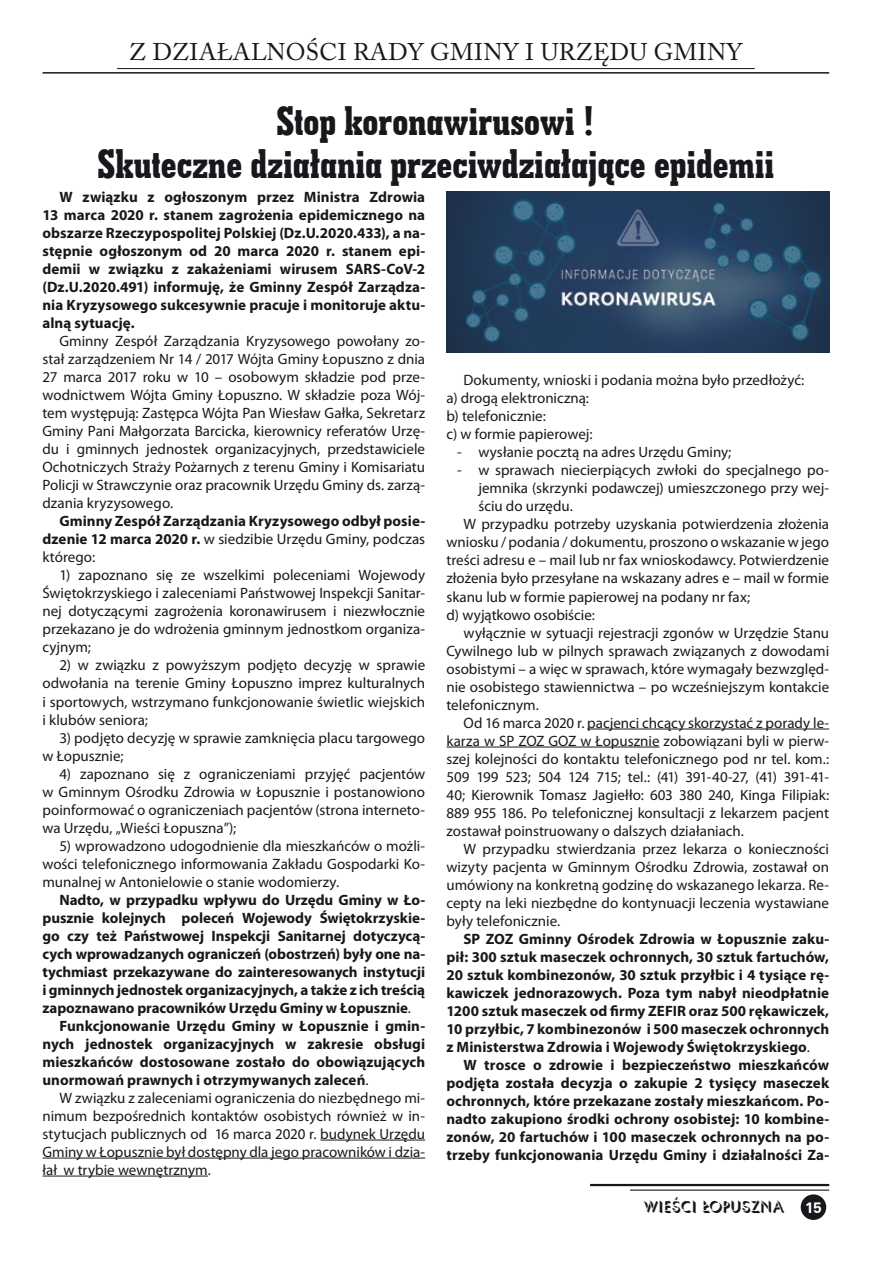
<style>
.page{position:relative;width:893px;height:1263px;background:#fff}
.page>*{position:absolute;margin:0;border:0;box-sizing:border-box;transform-origin:0 0}
.t1{font:42px/43.5px "Geom Slab 703 BT Pl Cd Xtra Bd";color:#1a171c;text-align:center}
.t2{font:24px "Adobe Caslon Pro";letter-spacing:.015em;color:#1a171c}
.t3{font:16.5px "Umbrella";color:#1a171c}
.t4{font:15px/18px "Myriad Pro";color:#1a171c;text-align:justify}
.t5{font:700 15px/18px "Myriad Pro";letter-spacing:.005em;color:#1a171c;text-align:justify}
.t6{font:15px "Myriad Pro";letter-spacing:-.025em;color:#1a171c}
.t7{font:700 15px "Zurich L2";color:#fff}
.s1{font-weight:400}
</style>
<div class="page">
<hr style="left:43px;top:72px;width:786px;height:2px;background:#1a171c">
<hr style="left:117px;top:68px;width:638px;height:1px;background:#1a171c">
<div style="left:801px;top:1194px;width:25px;height:26px;background:#1a171c;border-radius:50%"></div>
<hr style="left:590px;top:1184px;width:239px;height:2px;background:#1a171c">
<hr style="left:630px;top:1189px;width:199px;height:2px;background:#1a171c">
<hr style="left:320px;top:1140px;width:105px;height:1px;background:#1a171c">
<hr style="left:43px;top:1158px;width:382px;height:1px;background:#1a171c">
<hr style="left:43px;top:1176px;width:165px;height:1px;background:#1a171c">
<hr style="left:587px;top:729px;width:242px;height:1px;background:#1a171c">
<hr style="left:446px;top:747px;width:214px;height:1px;background:#1a171c">
<img style="left:446px;top:191px;width:383px;height:162px">
<h2 class="t2" style="left:129px;top:38px;width:615px">Z DZIAŁALNOŚCI RADY GMINY I URZĘDU GMINY</h2>
<h1 class="t1" style="left:97px;top:98px;width:678px">Stop koronawirusowi !<br>Skuteczne działania przeciwdziałające epidemii</h1>
<p class="t5" style="left:42px;top:188px;width:384px;text-indent:17px">W związku z ogłoszonym przez Ministra Zdrowia 13 marca 2020 r. stanem zagrożenia epidemicznego na obszarze Rzeczypospolitej Polskiej (Dz.U.2020.433), a na&shy;stępnie ogłoszonym od 20 marca 2020 r. stanem epi&shy;demii w związku z zakażeniami wirusem SARS-CoV-2 (Dz.U.2020.491) informuję, że Gminny Zespół Zarządza&shy;nia Kryzysowego sukcesywnie pracuje i monitoruje aktu&shy;alną sytuację.</p>
<p class="t4" style="left:42px;top:332px;width:384px;text-indent:17px">Gminny Zespół Zarządzania Kryzysowego powołany zo&shy;stał zarządzeniem Nr 14 / 2017 Wójta Gminy Łopuszno z dnia 27 marca 2017 roku w 10 – osobowym składzie pod prze&shy;wodnictwem Wójta Gminy Łopuszno. W składzie poza Wój&shy;tem występują: Zastępca Wójta Pan Wiesław Gałka, Sekretarz Gminy Pani Małgorzata Barcicka, kierownicy referatów Urzę&shy;du i gminnych jednostek organizacyjnych, przedstawiciele Ochotniczych Straży Pożarnych z terenu Gminy i Komisariatu Policji w Strawczynie oraz pracownik Urzędu Gminy ds. zarzą&shy;dzania kryzysowego.</p>
<p class="t5" style="left:42px;top:512px;width:384px;text-indent:17px">Gminny Zespół Zarządzania Kryzysowego odbył posie&shy;dzenie 12 marca 2020 r. <span class="s1">w siedzibie Urzędu Gminy, podczas którego:</span></p>
<p class="t4" style="left:42px;top:566px;width:384px;text-indent:17px">1) zapoznano się ze wszelkimi poleceniami Wojewody Świętokrzyskiego i zaleceniami Państwowej Inspekcji Sanitar&shy;nej dotyczącymi zagrożenia koronawirusem i niezwłocznie przekazano je do wdrożenia gminnym jednostkom organiza&shy;cyjnym;</p>
<p class="t4" style="left:42px;top:656px;width:384px;text-indent:17px">2) w związku z powyższym podjęto decyzję w sprawie odwołania na terenie Gminy Łopuszno imprez kulturalnych i sportowych, wstrzymano funkcjonowanie świetlic wiejskich i klubów seniora;</p>
<p class="t4" style="left:42px;top:728px;width:384px;text-indent:17px">3) podjęto decyzję w sprawie zamknięcia placu targowego w Łopusznie;</p>
<p class="t4" style="left:42px;top:764px;width:384px;text-indent:17px">4) zapoznano się z ograniczeniami przyjęć pacjentów w Gminnym Ośrodku Zdrowia w Łopusznie i postanowiono poinformować o ograniczeniach pacjentów (strona interneto&shy;wa Urzędu, „Wieści Łopuszna”);</p>
<p class="t4" style="left:42px;top:836px;width:384px;text-indent:17px">5) wprowadzono udogodnienie dla mieszkańców o możli&shy;wości telefonicznego informowania Zakładu Gospodarki Ko&shy;munalnej w Antonielowie o stanie wodomierzy.</p>
<p class="t5" style="left:59px;top:890px;width:367px">Nadto, w przypadku wpływu do Urzędu Gminy w Ło-</p>
<p class="t5" style="left:42px;top:908px;width:384px">pusznie kolejnych poleceń Wojewody Świętokrzyskie-</p>
<p class="t5" style="left:42px;top:926px;width:384px">go czy też Państwowej Inspekcji Sanitarnej dotyczycą-</p>
<p class="t5" style="left:42px;top:944px;width:384px">cych wprowadzanych ograniczeń (obostrzeń) były one na-</p>
<p class="t5" style="left:42px;top:962px;width:384px">tychmiast przekazywane do zainteresowanych instytucji</p>
<p class="t5" style="left:42px;top:980px;width:384px">i gminnych jednostek organizacyjnych, a także z ich treścią</p>
<p class="t5" style="left:42px;top:998px;width:370px">zapoznawano pracowników Urzędu Gminy w Łopusznie<span class="s1">.</span></p>
<p class="t5" style="left:59px;top:1016px;width:367px">Funkcjonowanie Urzędu Gminy w Łopusznie i gmin-</p>
<p class="t5" style="left:42px;top:1034px;width:384px">nych jednostek organizacyjnych w zakresie obsługi</p>
<p class="t5" style="left:42px;top:1052px;width:384px">mieszkańców dostosowane zostało do obowiązujących</p>
<p class="t5" style="left:42px;top:1070px;width:328px">unormowań prawnych i otrzymywanych zaleceń<span class="s1">.</span></p>
<p class="t4" style="left:59px;top:1088px;width:367px">W związku z zaleceniami ograniczenia do niezbędnego mi-</p>
<p class="t4" style="left:42px;top:1106px;width:384px">nimum bezpośrednich kontaktów osobistych również w in-</p>
<p class="t4" style="left:42px;top:1124px;width:384px">stytucjach publicznych od 16 marca 2020 r. budynek Urzędu</p>
<p class="t4" style="left:42px;top:1142px;width:384px">Gminy w Łopusznie był dostępny dla jego pracowników i dzia-</p>
<p class="t4" style="left:42px;top:1160px;width:170px">łał w trybie wewnętrznym.</p>
<p class="t4" style="left:446px;top:371px;width:359px;text-align:left;text-indent:17px">Dokumenty, wnioski i podania można było przedłożyć: a) drogą elektroniczną:<br>b) telefonicznie:<br>c) w formie papierowej:</p>
<p class="t4" style="left:457px;top:443px;width:276px">- wysłanie pocztą na adres Urzędu Gminy;</p>
<p class="t4" style="left:457px;top:461px;width:374px">- w sprawach niecierpiących zwłoki do specjalnego po-</p>
<p class="t4" style="left:478px;top:479px;width:352px">jemnika (skrzynki podawczej) umieszczonego przy wej-</p>
<p class="t4" style="left:478px;top:497px;width:96px">ściu do urzędu.</p>
<p class="t4" style="left:463px;top:515px;width:367px">W przypadku potrzeby uzyskania potwierdzenia złożenia</p>
<p class="t4" style="left:446px;top:533px;width:384px">wniosku / podania / dokumentu, proszono o wskazanie w jego</p>
<p class="t4" style="left:446px;top:551px;width:384px">treści adresu e – mail lub nr fax wnioskodawcy. Potwierdzenie</p>
<p class="t4" style="left:446px;top:569px;width:384px">złożenia było przesyłane na wskazany adres e – mail w formie</p>
<p class="t4" style="left:446px;top:587px;width:305px">skanu lub w formie papierowej na podany nr fax;</p>
<p class="t4" style="left:446px;top:605px;width:150px">d) wyjątkowo osobiście:</p>
<p class="t4" style="left:463px;top:623px;width:367px">wyłącznie w sytuacji rejestracji zgonów w Urzędzie Stanu</p>
<p class="t4" style="left:446px;top:641px;width:384px">Cywilnego lub w pilnych sprawach związanych z dowodami</p>
<p class="t4" style="left:446px;top:659px;width:384px">osobistymi – a więc w sprawach, które wymagały bezwzględ-</p>
<p class="t4" style="left:446px;top:677px;width:384px">nie osobistego stawiennictwa – po wcześniejszym kontakcie</p>
<p class="t4" style="left:446px;top:695px;width:94px">telefonicznym.</p>
<p class="t4" style="left:463px;top:713px;width:367px">Od 16 marca 2020 r. pacjenci chcący skorzystać z porady le-</p>
<p class="t4" style="left:446px;top:731px;width:384px">karza w SP ZOZ GOZ w Łopusznie zobowiązani byli w pierw-</p>
<p class="t4" style="left:446px;top:749px;width:384px">szej kolejności do kontaktu telefonicznego pod nr tel. kom.:</p>
<p class="t6" style="left:446px;top:767px;width:384px">509 199 523; 504 124 715; tel.: (41) 391-40-27, (41) 391-41-</p>
<p class="t4" style="left:446px;top:785px;width:384px">40; Kierownik Tomasz Jagiełło: 603 380 240, Kinga Filipiak:</p>
<p class="t4" style="left:446px;top:803px;width:384px">889 955 186. Po telefonicznej konsultacji z lekarzem pacjent</p>
<p class="t4" style="left:446px;top:821px;width:299px">zostawał poinstruowany o dalszych działaniach.</p>
<p class="t4" style="left:463px;top:839px;width:367px">W przypadku stwierdzania przez lekarza o konieczności</p>
<p class="t4" style="left:446px;top:857px;width:384px">wizyty pacjenta w Gminnym Ośrodku Zdrowia, zostawał on</p>
<p class="t4" style="left:446px;top:875px;width:384px">umówiony na konkretną godzinę do wskazanego lekarza. Re-</p>
<p class="t4" style="left:446px;top:893px;width:384px">cepty na leki niezbędne do kontynuacji leczenia wystawiane</p>
<p class="t4" style="left:446px;top:911px;width:115px">były telefonicznie.</p>
<p class="t5" style="left:463px;top:929px;width:33px">SP ZOZ</p>
<p class="t5" style="left:446px;top:929px;width:384px;text-indent:72px">Gminny Ośrodek Zdrowia w Łopusznie zaku&shy;pił: 300 sztuk maseczek ochronnych, 30 sztuk fartuchów, 20 sztuk kombinezonów, 30 sztuk przyłbic i 4 tysiące rę&shy;kawiczek jednorazowych. Poza tym nabył nieodpłatnie 1200 sztuk maseczek od firmy ZE FIR oraz 500 rękawiczek, 10 przyłbic, 7 kombinezonów i 500 maseczek ochronnych z Ministerstwa Zdrowia i Wojewody Świętokrzyskiego<span class="s1">.</span></p>
<p class="t5" style="left:446px;top:1055px;width:384px;text-indent:17px">W trosce o zdrowie i bezpieczeństwo mieszkańców podjęta została decyzja o zakupie 2 tysięcy maseczek ochronnych, które przekazane zostały mieszkańcom. Po&shy;nadto zakupiono środki ochrony osobistej: 10 kombine&shy;zonów, 20 fartuchów i 100 maseczek ochronnych na po&shy;trzeby funkcjonowania Urzędu Gminy i działalności Za-</p>
<p class="t3" style="left:644px;top:1196px;width:141px">WIEŚCI ŁOPUSZNA</p>
<p class="t7" style="left:805px;top:1197px;width:18px">15</p>
</div>
